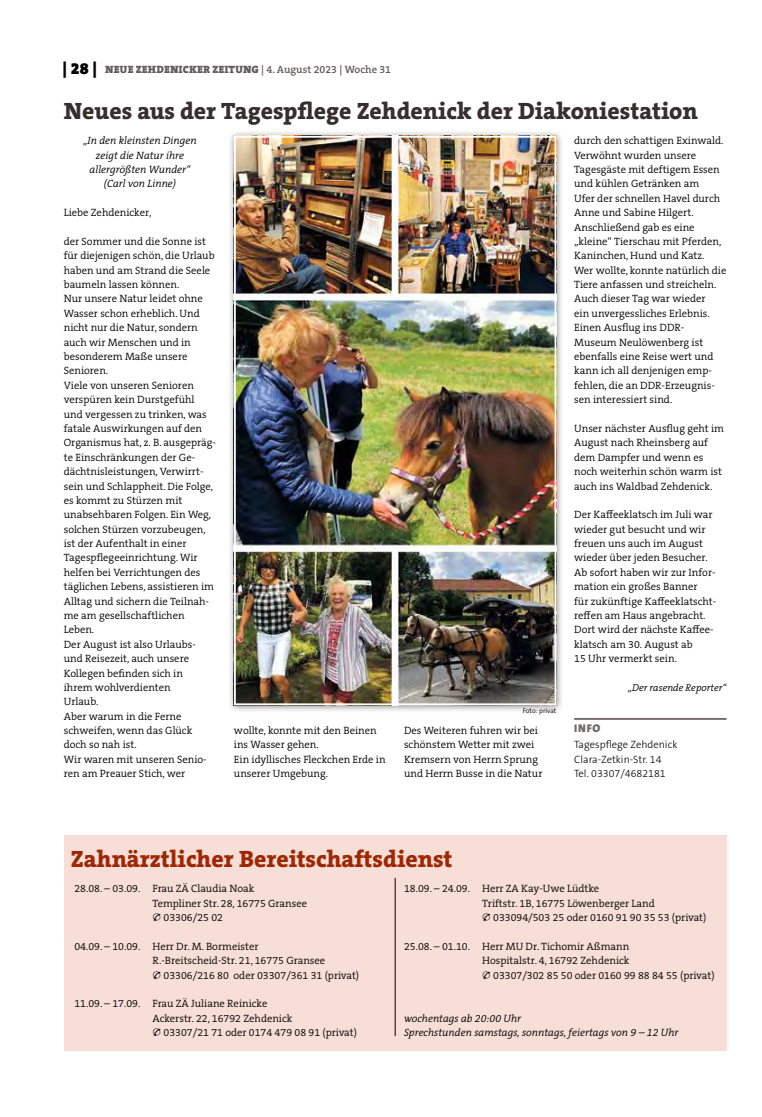
<style>
.page{position:relative;width:762px;height:1117px;background:#fff}
.page>*{position:absolute;margin:0;border:0;box-sizing:border-box;transform-origin:0 0}
.t1{font:800 23.75px "The Serif B W8";color:#36302d}
.t2{font:800 23.75px "The Serif B W8";color:#9e2704}
.t3{font:900 11.25px "The Sans B W9";color:#716c69}
.t4{font:300 10.62px/14.4px "The Serif B W4";color:#000}
.t5{font:italic 300 10.62px/14.4px "The Serif B W4";color:#000;text-align:center}
.t6{font:300 10.62px/14.4px "The Sans B W3";color:#000}
.t7{font:900 10.62px "The Serif B W9";letter-spacing:.015em;color:#615c58}
.t8{font:italic 300 10px "The Serif B W4";color:#000}
.t9{font:300 6.88px "The Sans B W4";color:#000}
.s1{font-size:16.25px;color:#000}
.s2{font-family:"The Serif B W6";font-weight:600}
</style>
<div class="page">
<div style="left:64px;top:834px;width:662px;height:216px;background:#f7ded6"></div>
<hr style="left:574px;top:717px;width:152px;height:2px;background:#716c69">
<div style="left:228px;top:130px;width:336px;height:583px;background:#000;opacity:.45"></div>
<img style="left:237px;top:139px;width:316px;height:563px">
<div style="left:234px;top:136px;width:322px;height:569px;border:2px solid #fff"></div>
<hr style="left:395px;top:877px;width:1px;height:158px;background:#000">
<p class="t7" style="left:63px;top:63px;width:330px"><span class="s1">| 28 |</span> NEUE ZEHDENICKER ZEITUNG <span class="s2">| 4. August 2023 | Woche 31</span></p>
<h1 class="t1" style="left:64px;top:95px;width:635px">Neues aus der Tagespflege Zehdenick der Diakoniestation</h1>
<p class="t5" style="left:83px;top:133px;width:115px">„In den kleinsten Dingen zeigt die Natur ihre allergrößten Wunder“ (Carl von Linne)</p>
<p class="t4" style="left:64px;top:205px;width:89px">Liebe Zehdenicker,</p>
<p class="t4" style="left:64px;top:234px;width:154px">der Sommer und die Sonne ist für diejenigen schön, die Urlaub haben und am Strand die Seele baumeln lassen können.<br>Nur unsere Natur leidet ohne<br>Wasser schon erheblich. Und nicht nur die Natur, sondern auch wir Menschen und in besonderem Maße unsere<br>Senioren.<br>Viele von unseren Senioren verspüren kein Durstgefühl und vergessen zu trinken, was fatale Auswirkungen auf den<br>Organismus hat, z. B. ausgepräg&shy;te Einschränkungen der Ge&shy;dächtnisleistungen, Verwirrt&shy;sein und Schlappheit. Die Folge, es kommt zu Stürzen mit unabsehbaren Folgen. Ein Weg, solchen Stürzen vorzubeugen, ist der Aufenthalt in einer<br>Tagespflegeeinrichtung. Wir helfen bei Verrichtungen des täglichen Lebens, assistieren im<br>Alltag und sichern die Teilnah&shy;me am gesellschaftlichen<br>Leben.<br>Der August ist also Urlaubs&shy;und Reisezeit, auch unsere<br>Kollegen befinden sich in<br>ihrem wohlverdienten<br>Urlaub.<br>Aber warum in die Ferne schweifen, wenn das Glück doch so nah ist.<br>Wir waren mit unseren Senio&shy;ren am Preauer Stich, wer</p>
<p class="t4" style="left:574px;top:133px;width:154px">durch den schattigen Exinwald.<br>Verwöhnt wurden unsere<br>Tagesgäste mit deftigem Essen und kühlen Getränken am<br>Ufer der schnellen Havel durch<br>Anne und Sabine Hilgert.<br>Anschließend gab es eine „kleine“ Tierschau mit Pferden,<br>Kaninchen, Hund und Katz.<br>Wer wollte, konnte natürlich die<br>Tiere anfassen und streicheln.<br>Auch dieser Tag war wieder<br>ein unvergessliches Erlebnis.<br>Einen Ausflug ins DDR-<br>Museum Neulöwenberg ist ebenfalls eine Reise wert und kann ich all denjenigen emp&shy;fehlen, die an DDR-Erzeugnis&shy;sen interessiert sind.</p>
<p class="t4" style="left:574px;top:421px;width:151px">Unser nächster Ausflug geht im<br>August nach Rheinsberg auf dem Dampfer und wenn es noch weiterhin schön warm ist auch ins Waldbad Zehdenick.</p>
<p class="t4" style="left:574px;top:507px;width:144px">Der Kaffeeklatsch im Juli war wieder gut besucht und wir freuen uns auch im August wieder über jeden Besucher.<br>Ab sofort haben wir zur Infor&shy;mation ein großes Banner<br>für zukünftige Kaffeeklatscht&shy;reffen am Haus angebracht.<br>Dort wird der nächste Kaffee&shy;klatsch am 30. August ab<br>15 Uhr vermerkt sein.</p>
<p class="t8" style="left:628px;top:681px;width:100px">„Der rasende Reporter“</p>
<p class="t3" style="left:574px;top:720px;width:28px">Info</p>
<p class="t6" style="left:574px;top:737px;width:105px">Tagespflege Zehdenick<br>Clara-Zetkin-Str. 14<br>Tel. 03307/4682181</p>
<p class="t9" style="left:523px;top:706px;width:35px">Foto: privat</p>
<p class="t4" style="left:234px;top:723px;width:153px">wollte, konnte mit den Beinen ins Wasser gehen.<br>Ein idyllisches Fleckchen Erde in unserer Umgebung.</p>
<p class="t4" style="left:404px;top:723px;width:140px">Des Weiteren fuhren wir bei schönstem Wetter mit zwei<br>Kremsern von Herrn Sprung und Herrn Busse in die Natur</p>
<h1 class="t2" style="left:71px;top:842px;width:383px">Zahnärztlicher Bereitschaftsdienst</h1>
<p class="t4" style="left:74px;top:881px;width:182px">28.08. – 03.09. Frau ZÄ Claudia Noak</p>
<p class="t4" style="left:152px;top:895px;width:156px">Templiner Str. 28, 16775 Gransee</p>
<p class="t4" style="left:164px;top:910px;width:61px">03306/25 02</p>
<p class="t4" style="left:74px;top:938px;width:186px">04.09. – 10.09. Herr Dr. M. Bormeister</p>
<p class="t4" style="left:152px;top:953px;width:174px">R.-Breitscheid-Str. 21, 16775 Gransee</p>
<p class="t4" style="left:164px;top:967px;width:197px">03306/216 80 oder 03307/361 31 (privat)</p>
<p class="t4" style="left:74px;top:996px;width:195px">11.09. – 17.09. Frau ZÄ Juliane Reinicke</p>
<p class="t4" style="left:152px;top:1010px;width:142px">Ackerstr. 22, 16792 Zehdenick</p>
<p class="t4" style="left:164px;top:1025px;width:195px">03307/21 71 oder 0174 479 08 91 (privat)</p>
<p class="t4" style="left:404px;top:881px;width:197px">18.09. – 24.09. Herr ZA Kay-Uwe Lüdtke</p>
<p class="t4" style="left:482px;top:895px;width:174px">Triftstr. 1B, 16775 Löwenberger Land</p>
<p class="t4" style="left:493px;top:910px;width:215px">033094/503 25 oder 0160 91 90 35 53 (privat)</p>
<p class="t4" style="left:404px;top:938px;width:227px">25.08. – 01.10. Herr MU Dr. Tichomir Aßmann</p>
<p class="t4" style="left:482px;top:953px;width:149px">Hospitalstr. 4, 16792 Zehdenick</p>
<p class="t4" style="left:493px;top:967px;width:223px">03307/302 85 50 oder 0160 99 88 84 55 (privat)</p>
<p class="t5" style="left:404px;top:1010px;width:276px;text-align:left">wochentags ab 20:00 Uhr<br>Sprechstunden samstags, sonntags, feiertags von 9 – 12 Uhr</p>
</div>
